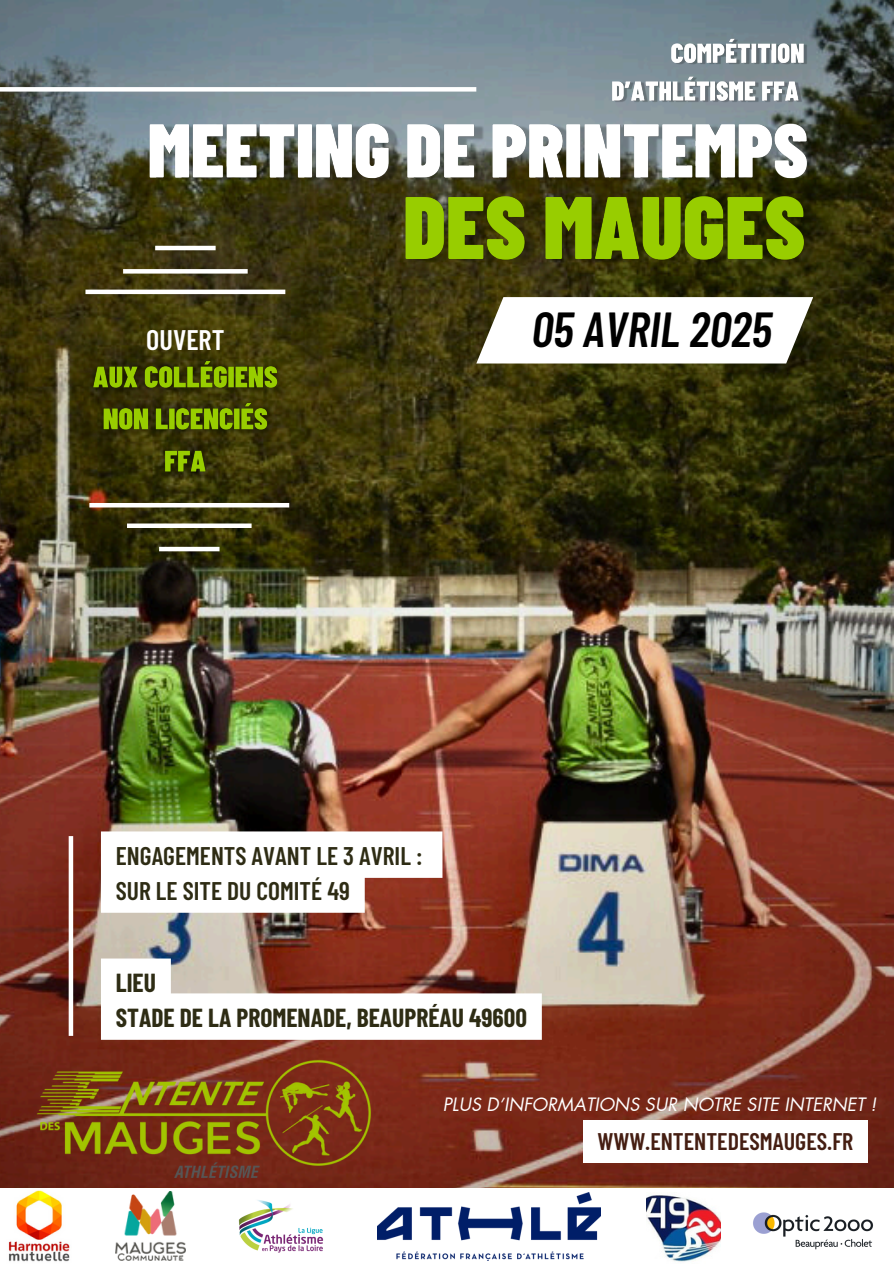
<style>
.page{position:relative;width:894px;height:1264px;background:#fff}
.page>*{position:absolute;margin:0;border:0;box-sizing:border-box;transform-origin:0 0}
.t1{font:italic 600 49.05px "Barlow Condensed";color:#000}
.t2{font:600 28.2px "Barlow Condensed";color:#fff}
.t3{font:600 25.5px/34.8px "Barlow Condensed";color:#2e2c14}
.t4{font:700 25.5px/34.8px "Barlow Condensed";color:#2e2c14}
.t5{font:600 24px "Barlow Condensed";color:#451e12}
.t6{font:italic 18px "Futura LT Pro";color:#fff}
</style>
<div class="page">
<img style="left:0;top:0;width:893px;height:1188px">
<img style="left:402px;top:194px;width:417px;height:83px">
<svg style="left:476px;top:297px;width:337px;height:66px"></svg>
<hr style="left:69px;top:836px;width:4px;height:199px;background:#fff">
<div style="left:85px;top:289px;width:200px;height:5px;background:#fff"></div>
<svg style="left:123px;top:269px;width:124px;height:4px"></svg>
<hr style="left:155px;top:246px;width:60px;height:4px;background:#fff">
<hr style="left:89px;top:503px;width:200px;height:4px;background:#fff">
<div style="left:127px;top:523px;width:124px;height:5px;background:#fff"></div>
<hr style="left:159px;top:547px;width:60px;height:4px;background:#fff">
<img style="left:148px;top:103px;width:672px;height:91px">
<img style="left:610px;top:36px;width:200px;height:70px">
<div style="left:0;top:87px;width:476px;height:5px;background:#fff"></div>
<img style="left:79px;top:347px;width:212px;height:139px">
<div style="left:583px;top:1120px;width:284px;height:42px;background:#fff"></div>
<img style="left:15px;top:1045px;width:383px;height:143px">
<img style="left:377px;top:1192px;width:223px;height:68px">
<img style="left:8px;top:1190px;width:62px;height:72px">
<img style="left:116px;top:1191px;width:70px;height:69px">
<img style="left:238px;top:1200px;width:86px;height:53px">
<img style="left:646px;top:1195px;width:74px;height:67px">
<img style="left:753px;top:1212px;width:121px;height:38px">
<svg style="left:101px;top:831px;width:341px;height:81px"></svg>
<svg style="left:101px;top:958px;width:440px;height:81px"></svg>
<p class="t2" style="left:146px;top:321px;width:80px">OUVERT</p>
<p class="t1" style="left:531px;top:298px;width:241px">05 AVRIL 2025</p>
<h4 class="t3" style="left:116px;top:837px;width:308px">ENGAGEMENTS AVANT LE 3 AVRIL :<br>SUR LE SITE DU COMITÉ 49</h4>
<h3 class="t4" style="left:116px;top:964px;width:412px">LIEU<br>STADE DE LA PROMENADE, BEAUPRÉAU 49600</h3>
<p class="t6" style="left:442px;top:1095px;width:435px">PLUS D’INFORMATIONS SUR NOTRE SITE INTERNET !</p>
<p class="t5" style="left:597px;top:1126px;width:257px">WWW.ENTENTEDESMAUGES.FR</p>
</div>
